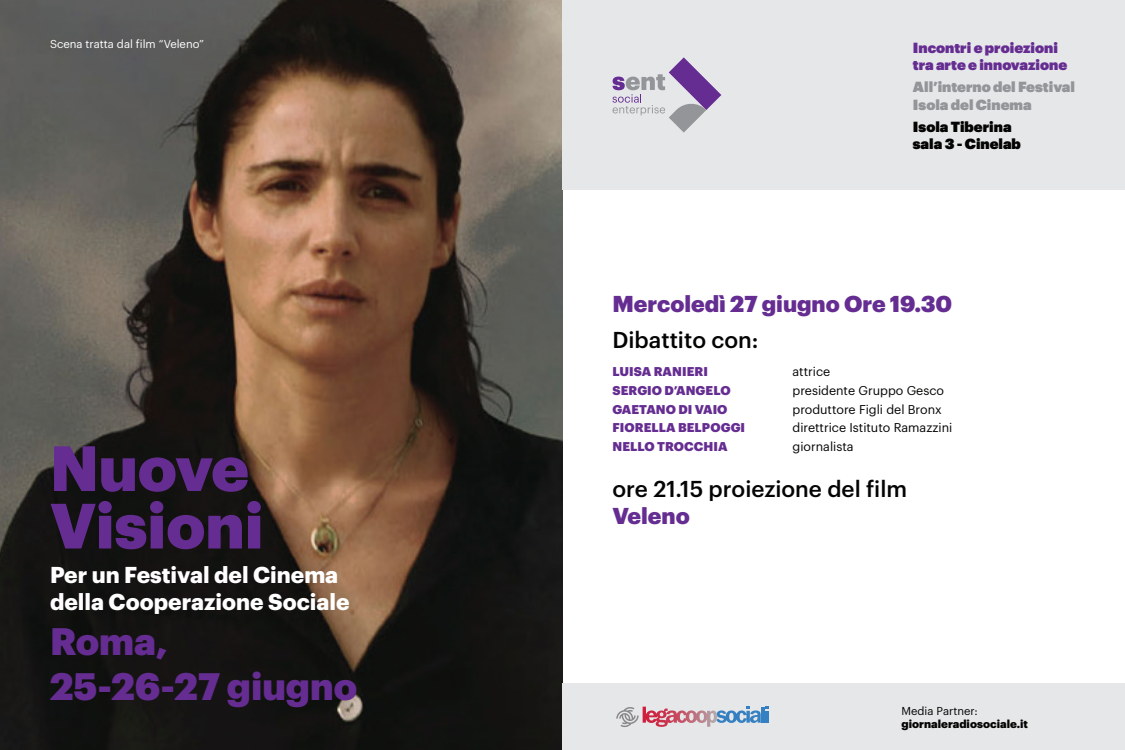
<style>
.page{position:relative;width:1125px;height:750px;background:#fff}
.page>*{position:absolute;margin:0;border:0;box-sizing:border-box;transform-origin:0 0}
.t1{font:900 62.5px/57.5px "Graphik";color:#652d91}
.t2{font:900 37.5px/45px "Graphik";color:#652d91}
.t3{font:700 22.5px/27px "Graphik";color:#fff}
.t4{font:500 22.5px "Graphik";color:#040503}
.t5{font:900 22.5px "Graphik";color:#652d91}
.t6{font:14.38px/17.2px "Graphik Super";color:#652d91}
.t7{font:14.38px/17.2px "Graphik Super";color:#939598}
.t8{font:14.38px/17.2px "Graphik Super";color:#040503}
.t9{font:12.5px "Graphik";color:#040503}
.t10{font:900 12.5px "Graphik";letter-spacing:.005em;color:#652d91}
.t11{font:11.25px "Graphik";color:#fff}
.t12{font:900 11.25px "Graphik";color:#040503}
.t13{font:11.25px "Graphik";color:#040503}
</style>
<div class="page">
<img style="left:0;top:0;width:562px;height:750px">
<div style="left:562px;top:0;width:563px;height:190px;background:#e6e7e9"></div>
<svg style="left:612px;top:57px;width:109px;height:76px"></svg>
<div style="left:562px;top:684px;width:563px;height:66px;background:#e6e7e9"></div>
<svg style="left:616px;top:707px;width:153px;height:20px"></svg>
<p class="t11" style="left:50px;top:35px;width:156px">Scena tratta dal film “Veleno”</p>
<h1 class="t1" style="left:50px;top:434px;width:215px">Nuove<br>Visioni</h1>
<h3 class="t3" style="left:50px;top:559px;width:301px">Per un Festival del Cinema della Cooperazione Sociale</h3>
<h2 class="t2" style="left:50px;top:615px;width:309px">Roma,<br>25-26-27 giugno</h2>
<p class="t6" style="left:913px;top:38px;width:156px">Incontri e proiezioni tra arte e innovazione</p>
<p class="t7" style="left:913px;top:77px;width:164px">All’interno del Festival<br>Isola del Cinema</p>
<p class="t8" style="left:913px;top:117px;width:110px">Isola Tiberina sala 3 - Cinelab</p>
<h3 class="t5" style="left:612px;top:287px;width:341px">Mercoledì 27 giugno Ore 19.30</h3>
<h3 class="t4" style="left:612px;top:323px;width:148px">Dibattito con:</h3>
<p class="t10" style="left:613px;top:362px;width:97px">LUISA RANIERI</p>
<p class="t9" style="left:793px;top:362px;width:39px">attrice</p>
<p class="t10" style="left:613px;top:381px;width:120px">SERGIO D’ANGELO</p>
<p class="t9" style="left:792px;top:381px;width:153px">presidente Gruppo Gesco</p>
<p class="t10" style="left:613px;top:399px;width:117px">GAETANO DI VAIO</p>
<p class="t9" style="left:792px;top:400px;width:151px">produttore Figli del Bronx</p>
<p class="t10" style="left:613px;top:418px;width:134px">FIORELLA BELPOGGI</p>
<p class="t9" style="left:792px;top:418px;width:161px">direttrice Istituto Ramazzini</p>
<p class="t10" style="left:613px;top:437px;width:117px">NELLO TROCCHIA</p>
<p class="t9" style="left:792px;top:437px;width:63px">giornalista</p>
<h3 class="t4" style="left:612px;top:472px;width:296px">ore 21.15 proiezione del film</h3>
<h3 class="t5" style="left:612px;top:498px;width:79px">Veleno</h3>
<p class="t13" style="left:902px;top:702px;width:78px">Media Partner:</p>
<p class="t12" style="left:902px;top:715px;width:128px">giornaleradiosociale.it</p>
</div>
